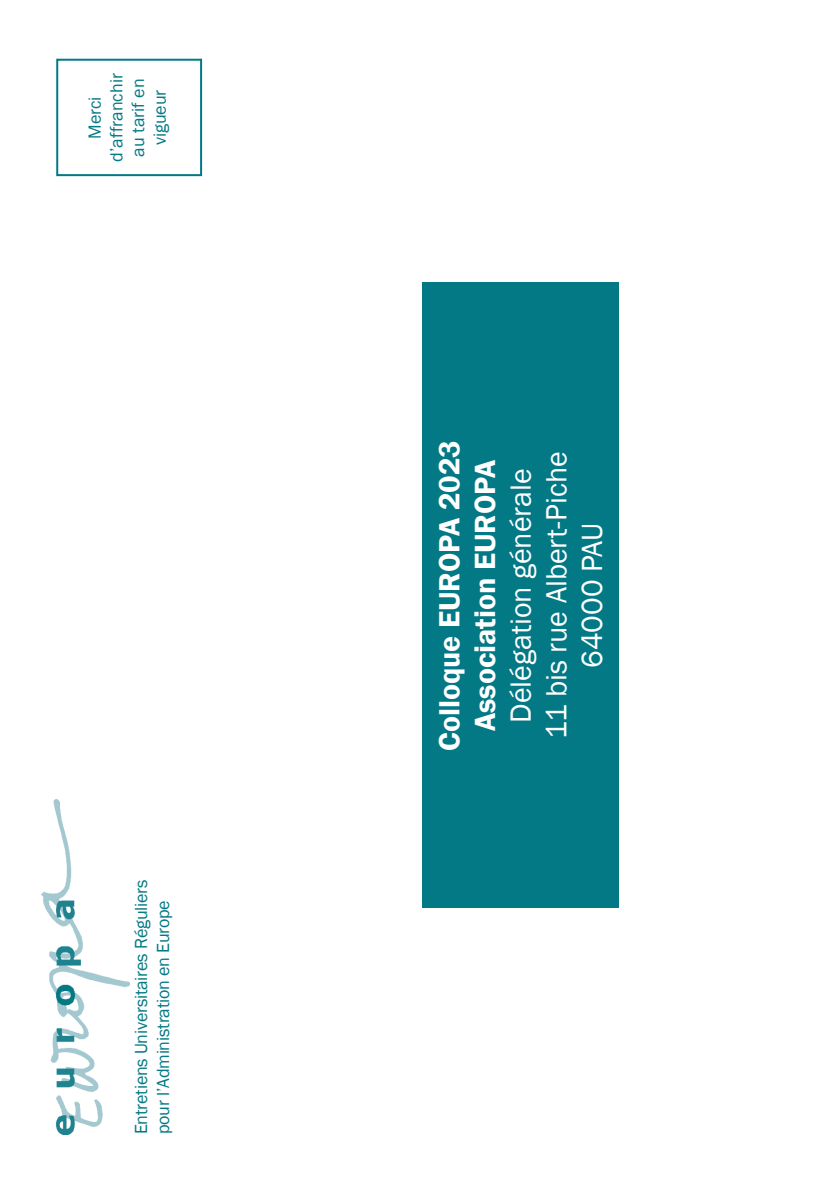
<style>
.page{position:relative;width:839px;height:1191px;background:#fff}
.page>*{position:absolute;margin:0;border:0;box-sizing:border-box;transform-origin:0 0}
.t1{font:30px "Franklin Gothic";color:#fff}
.t2{font:600 30px "Franklin Gothic";color:#fff}
.Normal_e{font:18px/21.6px "Franklin Gothic";letter-spacing:-.01em;color:#037985;text-align:center}
</style>
<div class="page">
<div style="left:422px;top:282px;width:196px;height:626px;background:#037985"></div>
<div style="left:56px;top:59px;width:146px;height:117px;border:2px solid #037985"></div>
<img style="left:42px;top:799px;width:87px;height:335px">
<p class="Normal_e" style="left:84px;top:162px;width:90px;rotate:-90deg">Merci d’affranchir au tarif en vigueur</p>
<p class="Normal_e" style="left:130px;top:1134px;width:256px;text-align:left;rotate:-90deg">Entretiens Universitaires Réguliers pour l’Administration en Europe</p>
<p class="t2" style="left:431px;top:751px;width:312px;rotate:-90deg">Colloque EUROPA 2023</p>
<p class="t2" style="left:466px;top:731px;width:272px;rotate:-90deg">Association EUROPA</p>
<p class="t1" style="left:502px;top:722px;width:256px;rotate:-90deg">Délégation générale</p>
<p class="t1" style="left:538px;top:739px;width:289px;rotate:-90deg">11 bis rue Albert-Piche</p>
<p class="t1" style="left:573px;top:668px;width:146px;rotate:-90deg">64000 PAU</p>
</div>
